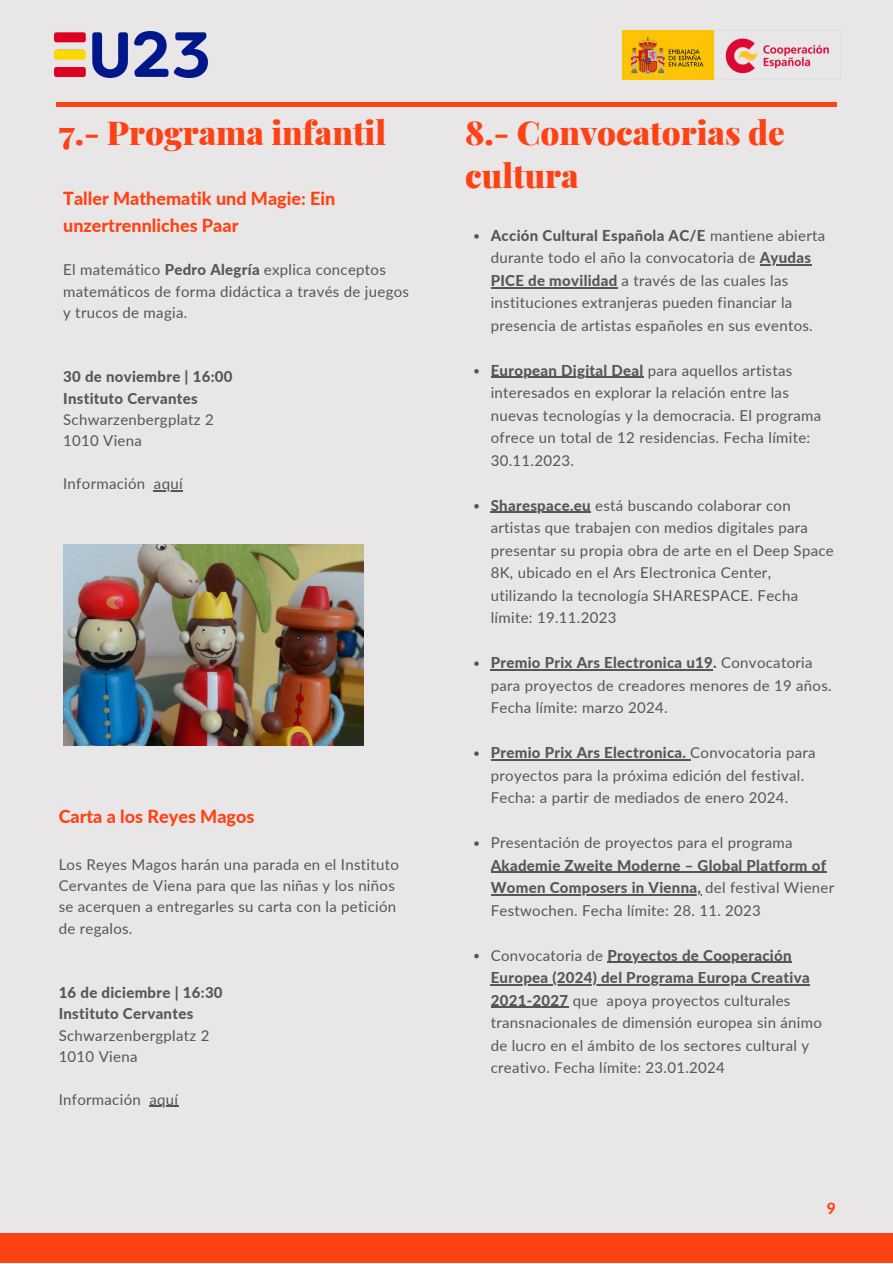
<style>
.page{position:relative;width:893px;height:1264px;background:#fff}
.page>*{position:absolute;margin:0;border:0;box-sizing:border-box;transform-origin:0 0}
.t1{font:900 33px "Playfair Display";color:#ff4215}
.t2{font:800 18px/27px "Lato";color:#ff4215}
.t3{font:800 15.6px "Lato";color:#ff4215}
.t4{font:15px/22.5px "Lato";letter-spacing:.02em;color:#565656}
.t5{font:800 15px "Lato";letter-spacing:.02em;color:#565656}
.s1{font-weight:800}
</style>
<div class="page">
<div style="left:0;top:0;width:892px;height:1262px;background:#e8e6e6"></div>
<div style="left:0;top:1233px;width:892px;height:29px;background:#ff4215"></div>
<hr style="left:56px;top:102px;width:780px;height:4px;background:#ff4215">
<img style="left:622px;top:30px;width:207px;height:50px">
<svg style="left:154px;top:490px;width:29px;height:1px"></svg>
<img style="left:55px;top:32px;width:153px;height:46px">
<img style="left:63px;top:545px;width:300px;height:200px">
<svg style="left:149px;top:1105px;width:29px;height:1px"></svg>
<svg style="left:474px;top:234px;width:4px;height:4px"></svg>
<hr style="left:759px;top:264px;width:52px;height:1px;background:#565656">
<hr style="left:490px;top:287px;width:127px;height:1px;background:#565656">
<svg style="left:474px;top:369px;width:4px;height:4px"></svg>
<hr style="left:490px;top:377px;width:153px;height:1px;background:#565656">
<svg style="left:474px;top:504px;width:4px;height:4px"></svg>
<hr style="left:490px;top:512px;width:101px;height:1px;background:#565656">
<svg style="left:474px;top:661px;width:4px;height:5px"></svg>
<hr style="left:490px;top:669px;width:223px;height:1px;background:#565656">
<svg style="left:474px;top:751px;width:4px;height:5px"></svg>
<hr style="left:490px;top:759px;width:200px;height:1px;background:#565656">
<svg style="left:474px;top:841px;width:4px;height:4px"></svg>
<hr style="left:490px;top:871px;width:336px;height:1px;background:#565656">
<hr style="left:490px;top:894px;width:211px;height:1px;background:#565656">
<svg style="left:474px;top:953px;width:4px;height:5px"></svg>
<hr style="left:607px;top:961px;width:184px;height:1px;background:#565656">
<hr style="left:490px;top:984px;width:320px;height:1px;background:#565656">
<hr style="left:490px;top:1006px;width:78px;height:1px;background:#565656">
<p class="t1" style="left:59px;top:110px;width:329px">7.- Programa infantil</p>
<p class="t2" style="left:63px;top:184px;width:274px">Taller Mathematik und Magie: Ein unzertrennliches Paar</p>
<p class="t4" style="left:63px;top:259px;width:347px;line-height:21.3px">El matemático <span class="s1">Pedro Alegría</span> explica conceptos matemáticos de forma didáctica a través de juegos y trucos de magia.</p>
<p class="t5" style="left:63px;top:367px;width:171px">30 de noviembre | 16:00</p>
<p class="t5" style="left:63px;top:389px;width:136px">Instituto Cervantes</p>
<p class="t4" style="left:63px;top:408px;width:152px">Schwarzenbergplatz 2</p>
<p class="t4" style="left:63px;top:429px;width:80px">1010 Viena</p>
<p class="t4" style="left:63px;top:472px;width:121px">Información aquí</p>
<p class="t2" style="left:59px;top:803px;width:197px">Carta a los Reyes Magos</p>
<p class="t4" style="left:59px;top:853px;width:342px;line-height:21.3px">Los Reyes Magos harán una parada en el Instituto Cervantes de Viena para que las niñas y los niños se acerquen a entregarles su carta con la petición de regalos.</p>
<p class="t5" style="left:59px;top:983px;width:165px">16 de diciembre | 16:30</p>
<p class="t5" style="left:59px;top:1004px;width:136px">Instituto Cervantes</p>
<p class="t4" style="left:59px;top:1023px;width:152px">Schwarzenbergplatz 2</p>
<p class="t4" style="left:59px;top:1044px;width:80px">1010 Viena</p>
<p class="t4" style="left:59px;top:1087px;width:121px">Información aquí</p>
<p class="t1" style="left:465px;top:110px;width:321px">8.- Convocatorias de</p>
<p class="t1" style="left:465px;top:152px;width:115px">cultura</p>
<p class="t4" style="left:490px;top:224px;width:336px"><span class="s1">Acción Cultural Española AC/E</span> mantiene abierta durante todo el año la convocatoria de <span class="s1">Ayudas PICE de movilidad</span> a través de las cuales las instituciones extranjeras pueden financiar la presencia de artistas españoles en sus eventos.</p>
<p class="t4" style="left:490px;top:359px;width:332px"><span class="s1">European Digital Deal</span> para aquellos artistas interesados en explorar la relación entre las nuevas tecnologías y la democracia. El programa ofrece un total de 12 residencias. Fecha límite:<br>30.11.2023.</p>
<p class="t4" style="left:490px;top:493px;width:344px"><span class="s1">Sharespace.eu</span> está buscando colaborar con artistas que trabajen con medios digitales para presentar su propia obra de arte en el Deep Space 8K, ubicado en el Ars Electronica Center, utilizando la tecnología SHARESPACE. Fecha límite: 19.11.2023</p>
<p class="t4" style="left:490px;top:651px;width:342px"><span class="s1">Premio Prix Ars Electronica u19.</span> Convocatoria para proyectos de creadores menores de 19 años.<br>Fecha límite: marzo 2024.</p>
<p class="t4" style="left:490px;top:741px;width:326px"><span class="s1">Premio Prix Ars Electronica.</span> Convocatoria para proyectos para la próxima edición del festival.<br>Fecha: a partir de mediados de enero 2024.</p>
<p class="t4" style="left:490px;top:831px;width:345px">Presentación de proyectos para el programa <span class="s1">Akademie Zweite Moderne – Global Platform of Women Composers in Vienna,</span> del festival Wiener Festwochen. Fecha límite: 28. 11. 2023</p>
<p class="t4" style="left:490px;top:943px;width:332px">Convocatoria de <span class="s1">Proyectos de Cooperación Europea (2024) del Programa Europa Creativa 2021-2027</span> que apoya proyectos culturales transnacionales de dimensión europea sin ánimo de lucro en el ámbito de los sectores cultural y creativo. Fecha límite: 23.01.2024</p>
<p class="t3" style="left:826px;top:1198px;width:11px">9</p>
</div>
